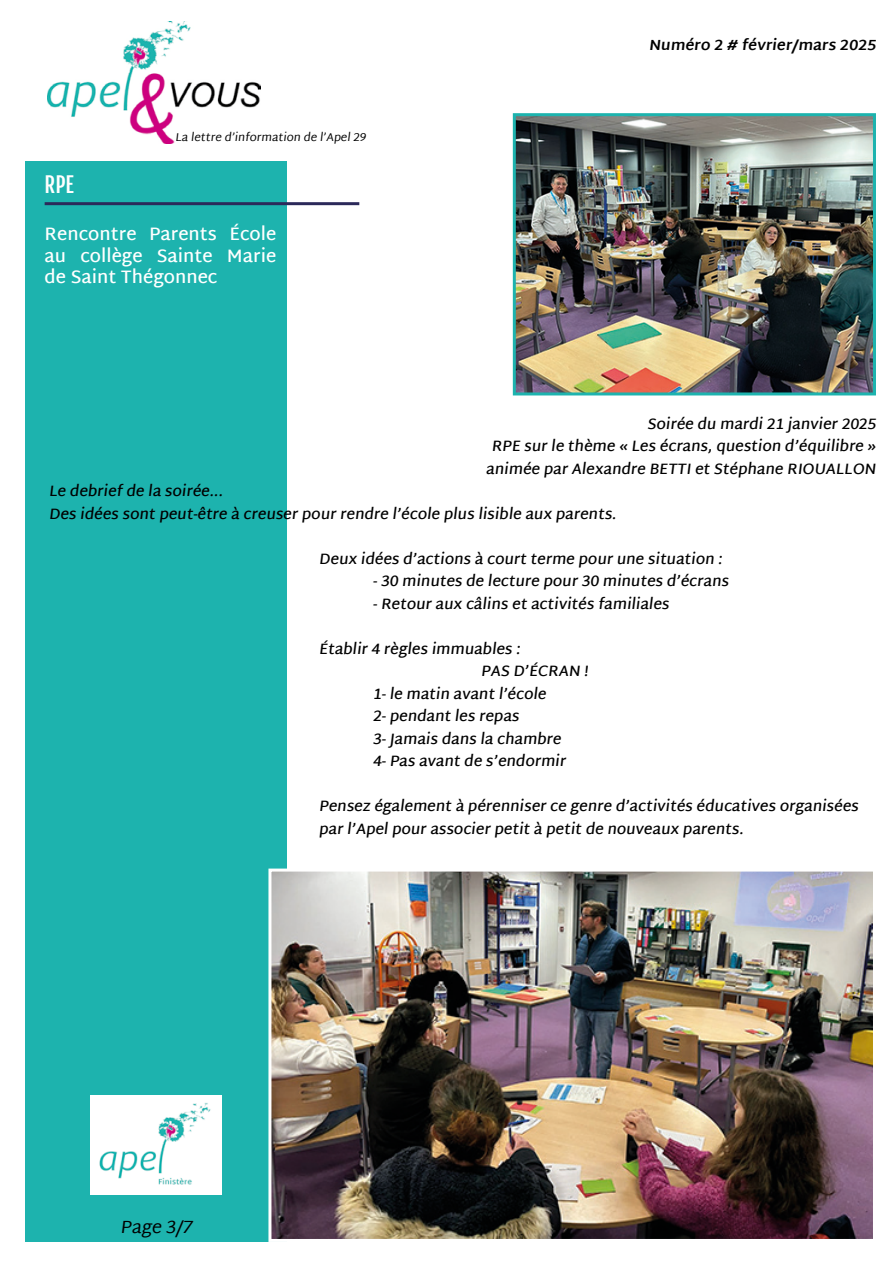
<style>
.page{position:relative;width:893px;height:1263px;background:#fff}
.page>*{position:absolute;margin:0;border:0;box-sizing:border-box;transform-origin:0 0}
.t1{font:21px "Fjalla One";color:#fff}
.t2{font:600 18px/21.6px "Martel Sans";color:#fff;text-align:justify}
.t3{font:18px "Martel Sans";color:#000}
.t4{font:600 15px/22.5px "Martel Sans";color:#000}
.t5{font:700 15px "Martel Sans";color:#000}
.t6{font:11.55px "Martel Sans";color:#000}
</style>
<div class="page">
<img style="left:48px;top:21px;width:212px;height:123px">
<div style="left:26px;top:162px;width:261px;height:1080px;background:#1db3ae"></div>
<hr style="left:45px;top:202px;width:314px;height:3px;background:#2b295a">
<img style="left:272px;top:872px;width:600px;height:366px">
<div style="left:268px;top:868px;width:608px;height:374px;border:3px solid #fff"></div>
<img style="left:517px;top:117px;width:355px;height:274px">
<div style="left:513px;top:113px;width:363px;height:282px;border:3px solid #1db3ae"></div>
<img style="left:90px;top:1095px;width:132px;height:100px">
<p class="t6" style="left:175px;top:130px;width:194px">La lettre d’information de l’Apel29</p>
<h1 class="t1" style="left:45px;top:172px;width:31px">RPE</h1>
<p class="t2" style="left:45px;top:223px;width:233px">Rencontre Parents École au collège Sainte Marie de Saint Thégonnec</p>
<p class="t5" style="left:649px;top:36px;width:232px">Numéro 2 # février/mars 2025</p>
<p class="t4" style="left:486px;top:412px;width:395px;text-align:right">Soirée du mardi21 janvier 2025<br>RPE sur le thème « Les écrans,question d’équilibre » animée par Alexandre BETTIet Stéphane RIOUALLON</p>
<p class="t4" style="left:49px;top:480px;width:572px">Le debrief de la soirée...<br>Des idées sont peut-être à creuser pour rendre l’école plus lisible aux parents.</p>
<p class="t4" style="left:373px;top:547px;width:360px;text-indent:-54px">Deux idées d’actions à court terme pour une situation : -30 minutes de lecture pour 30 minutes d’écrans -Retour aux câlins et activités familiales</p>
<p class="t4" style="left:319px;top:637px;width:206px">Établir 4 règles immuables :</p>
<p class="t4" style="left:481px;top:660px;width:112px">PAS D’ÉCRAN !</p>
<p class="t4" style="left:373px;top:682px;width:178px">1-le matin avant l’école</p>
<p class="t4" style="left:373px;top:705px;width:151px">2-pendant les repas</p>
<p class="t4" style="left:373px;top:727px;width:193px">3-Jamais dans la chambre</p>
<p class="t4" style="left:373px;top:750px;width:197px">4-Pas avant de s’endormir</p>
<p class="t4" style="left:319px;top:795px;width:544px">Pensez également à pérenniser ce genre d’activités éducatives organisées par l’Apelpour associer petit à petit de nouveaux parents.</p>
<p class="t3" style="left:120px;top:1216px;width:77px">Page 3/7</p>
</div>
